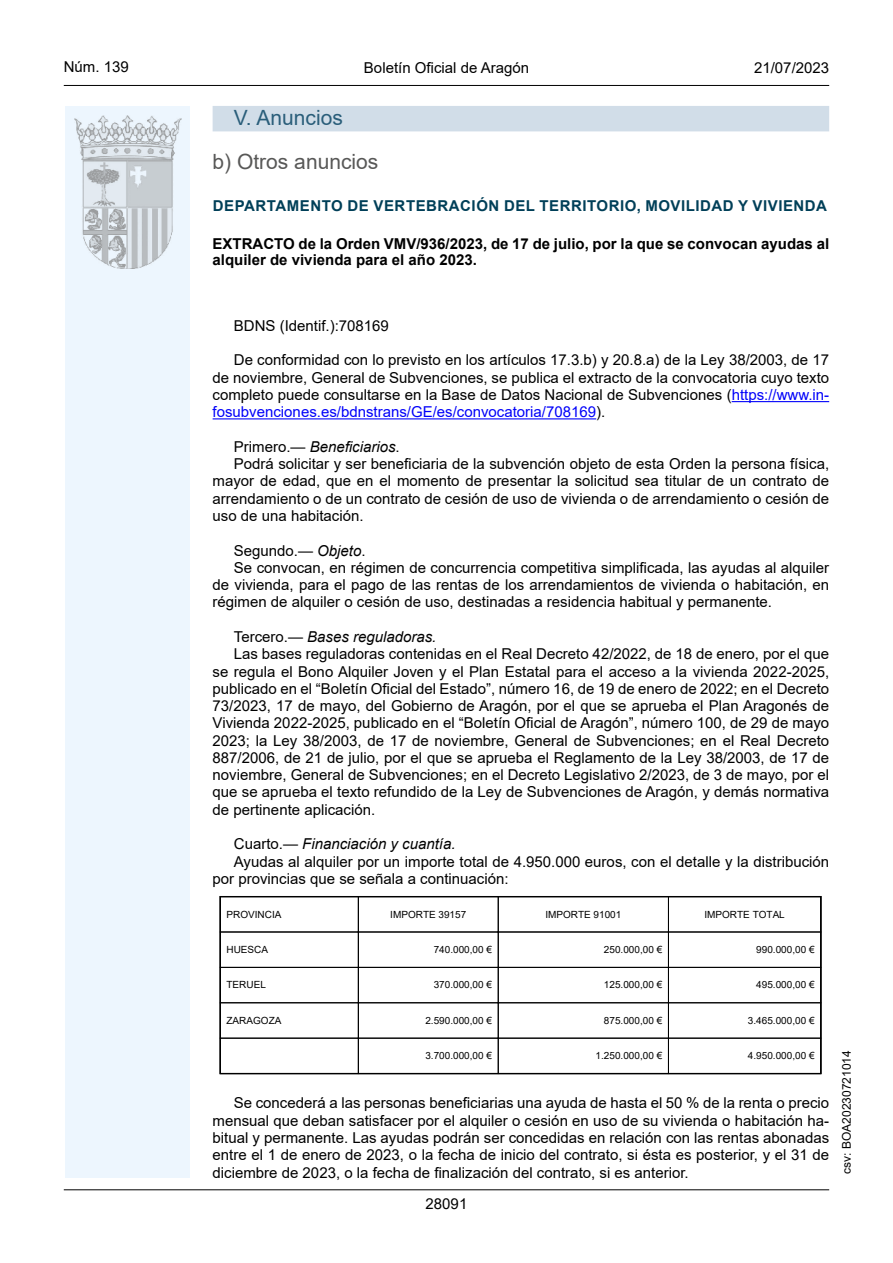
<style>
.page{position:relative;width:893px;height:1263px;background:#fff}
.page>*{position:absolute;margin:0;border:0;box-sizing:border-box;transform-origin:0 0}
.Sub_Seccion{font:21px "Arial";color:#585857}
.Titulo_sec{font:21px "Arial";color:#2a5e7a}
.inicio_de_parrafo{font:15px/17.2px "Arial";color:#000;text-align:justify}
.Titulo_text{font:700 15px/16.5px "Arial";color:#000}
.inicio_de_parrafo-2{font:italic 15px "Arial";color:#000}
.emisor_text{font:700 15px "Arial";letter-spacing:.035em;color:#003f58}
.estilo_head-c{font:15px "Arial";color:#000}
.estilo_head-d{font:15px "Arial MT2";color:#000}
.estilo_head-i{font:15px "Arial MT2";color:#000}
.numero_pagina{font:15px "Arial MT2";color:#000}
.estilo_head-i-2{font:12px "Arial MT2";color:#000}
.t1{font:9.9px "Kcrhmb Arial";color:#000}
.s1{color:#0000fa}
.s2{font-family:"Arial MT2"}
.s3{font-style:normal}
.s4{font-family:"Arial MT2";font-style:normal}
.s5{font-style:italic}
</style>
<div class="page">
<div style="left:65px;top:106px;width:125px;height:1072px;background:#edf6fe"></div>
<img style="left:75px;top:115px;width:106px;height:153px">
<hr style="left:64px;top:85px;width:765px;height:1px;background:#000">
<hr style="left:64px;top:1189px;width:765px;height:1px;background:#000">
<div style="left:213px;top:106px;width:616px;height:25px;background:#d1dde8"></div>
<hr style="left:732px;top:401px;width:97px;height:1px;background:#0000fa">
<hr style="left:213px;top:418px;width:383px;height:1px;background:#0000fa">
<div style="left:220px;top:967px;width:139px;height:36px;border:1px solid #000"></div>
<div style="left:358px;top:967px;width:141px;height:36px;border:1px solid #000"></div>
<div style="left:498px;top:967px;width:171px;height:36px;border:1px solid #000"></div>
<div style="left:668px;top:967px;width:153px;height:36px;border:1px solid #000"></div>
<div style="left:220px;top:1002px;width:139px;height:36px;border:1px solid #000"></div>
<div style="left:358px;top:1002px;width:141px;height:36px;border:1px solid #000"></div>
<div style="left:498px;top:1002px;width:171px;height:36px;border:1px solid #000"></div>
<div style="left:668px;top:1002px;width:153px;height:36px;border:1px solid #000"></div>
<div style="left:220px;top:1038px;width:139px;height:36px;border:1px solid #000"></div>
<div style="left:358px;top:1038px;width:141px;height:36px;border:1px solid #000"></div>
<div style="left:498px;top:1038px;width:171px;height:36px;border:1px solid #000"></div>
<div style="left:668px;top:1038px;width:153px;height:36px;border:1px solid #000"></div>
<div style="left:220px;top:896px;width:601px;height:178px;border:1px solid #000"></div>
<p class="estilo_head-i" style="left:64px;top:57px;width:67px">Núm. 139</p>
<p class="estilo_head-c" style="left:364px;top:57px;width:167px">Boletín Oficial de Aragón</p>
<p class="estilo_head-d" style="left:754px;top:57px;width:77px">21/07/2023</p>
<h3 class="Titulo_sec" style="left:234px;top:103px;width:110px">V. Anuncios</h3>
<h4 class="Sub_Seccion" style="left:213px;top:147px;width:167px">b) Otros anuncios</h4>
<h5 class="emisor_text" style="left:213px;top:195px;width:616px">DEPARTAMENTO DE VERTEBRACIÓN DEL TERRITORIO, MOVILIDAD Y VIVIENDA</h5>
<p class="Titulo_text" style="left:213px;top:236px;width:618px">EXTRACTO de la Orden VMV/936/2023, de 17 de julio, por la que se convocan ayudas al alquiler de vivienda para el año 2023.</p>
<p class="inicio_de_parrafo" style="left:234px;top:317px;width:157px">BDNS (Identif.):708169</p>
<p class="inicio_de_parrafo" style="left:213px;top:351px;width:618px;text-indent:21px">De conformidad con lo previsto en los artículos 17.3.b) y 20.8.a) de la Ley 38/2003, de 17 de noviembre, General de Subvenciones, se publica el extracto de la convocatoria cuyo texto completo puede consultarse en la Base de Datos Nacional de Subvenciones (<span class="s1">https://www.in&shy;fosubvenciones.es/bdnstrans/GE/es/convocatoria/708169</span><span class="s2">).</span></p>
<p class="inicio_de_parrafo-2" style="left:234px;top:437px;width:167px"><span class="s3">Primero.—</span> Beneficiarios<span class="s4">.</span></p>
<p class="inicio_de_parrafo" style="left:213px;top:455px;width:618px;text-indent:21px">Podrá solicitar y ser beneficiaria de la subvención objeto de esta Orden la persona física, mayor de edad, que en el momento de presentar la solicitud sea titular de un contrato de arrendamiento o de un contrato de cesión de uso de vivienda o de arrendamiento o cesión de uso de una habitación.</p>
<p class="inicio_de_parrafo" style="left:234px;top:541px;width:133px">Segundo.— <span class="s5">Objeto</span><span class="s2">.</span></p>
<p class="inicio_de_parrafo" style="left:213px;top:559px;width:618px;text-indent:21px">Se convocan, en régimen de concurrencia competitiva simplificada, las ayudas al alquiler de vivienda, para el pago de las rentas de los arrendamientos de vivienda o habitación, en régimen de alquiler o cesión de uso, destinadas a residencia habitual y permanente.</p>
<p class="inicio_de_parrafo-2" style="left:234px;top:627px;width:204px"><span class="s3">Tercero.—</span> Bases reguladoras.</p>
<p class="inicio_de_parrafo" style="left:213px;top:645px;width:618px;text-indent:21px">Las bases reguladoras contenidas en el Real Decreto 42/2022, de 18 de enero, por el que se regula el Bono Alquiler Joven y el Plan Estatal para el acceso a la vivienda 2022-2025, publicado en el “Boletín Oficial del Estado”, número 16, de 19 de enero de 2022; en el Decreto 73/2023, 17 de mayo, del Gobierno de Aragón, por el que se aprueba el Plan Aragonés de Vivienda 2022-2025, publicado en el “Boletín Oficial de Aragón”, número 100, de 29 de mayo 2023; la Ley 38/2003, de 17 de noviembre, General de Subvenciones; en el Real Decreto 887/2006, de 21 de julio, por el que se aprueba el Reglamento de la Ley 38/2003, de 17 de noviembre, General de Subvenciones; en el Decreto Legislativo 2/2023, de 3 de mayo, por el que se aprueba el texto refundido de la Ley de Subvenciones de Aragón, y demás normativa de pertinente aplicación.</p>
<p class="inicio_de_parrafo-2" style="left:234px;top:834px;width:223px"><span class="s3">Cuarto.—</span> Financiación y cuantía.</p>
<p class="inicio_de_parrafo" style="left:213px;top:853px;width:618px;text-indent:21px">Ayudas al alquiler por un importe total de 4.950.000 euros, con el detalle y la distribución por provincias que se señala a continuación:</p>
<p class="t1" style="left:226px;top:907px;width:56px">PROVINCIA</p>
<p class="t1" style="left:390px;top:907px;width:78px">IMPORTE 39157</p>
<p class="t1" style="left:545px;top:907px;width:78px">IMPORTE 91001</p>
<p class="t1" style="left:704px;top:907px;width:82px">IMPORTE TOTAL</p>
<p class="t1" style="left:226px;top:943px;width:43px">HUESCA</p>
<p class="t1" style="left:434px;top:943px;width:60px">740.000,00 €</p>
<p class="t1" style="left:604px;top:943px;width:60px">250.000,00 €</p>
<p class="t1" style="left:756px;top:943px;width:60px">990.000,00 €</p>
<p class="t1" style="left:226px;top:978px;width:41px">TERUEL</p>
<p class="t1" style="left:434px;top:978px;width:60px">370.000,00 €</p>
<p class="t1" style="left:604px;top:978px;width:60px">125.000,00 €</p>
<p class="t1" style="left:756px;top:978px;width:60px">495.000,00 €</p>
<p class="t1" style="left:226px;top:1013px;width:56px">ZARAGOZA</p>
<p class="t1" style="left:425px;top:1013px;width:68px">2.590.000,00 €</p>
<p class="t1" style="left:604px;top:1013px;width:60px">875.000,00 €</p>
<p class="t1" style="left:748px;top:1013px;width:68px">3.465.000,00 €</p>
<p class="t1" style="left:425px;top:1049px;width:68px">3.700.000,00 €</p>
<p class="t1" style="left:596px;top:1049px;width:68px">1.250.000,00 €</p>
<p class="t1" style="left:748px;top:1049px;width:68px">4.950.000,00 €</p>
<p class="inicio_de_parrafo" style="left:213px;top:1094px;width:618px;text-indent:21px">Se concederá a las personas beneficiarias una ayuda de hasta el 50 % de la renta o precio mensual que deban satisfacer por el alquiler o cesión en uso de su vivienda o habitación ha&shy;bitual y permanente. Las ayudas podrán ser concedidas en relación con las rentas abonadas entre el 1 de enero de 2023, o la fecha de inicio del contrato, si ésta es posterior, y el 31 de diciembre de 2023, o la fecha de finalización del contrato, si es anterior.</p>
<p class="numero_pagina" style="left:426px;top:1193px;width:43px">28091</p>
<p class="estilo_head-i-2" style="left:838px;top:1174px;width:125px;rotate:-90deg">csv: BOA20230721014</p>
</div>
